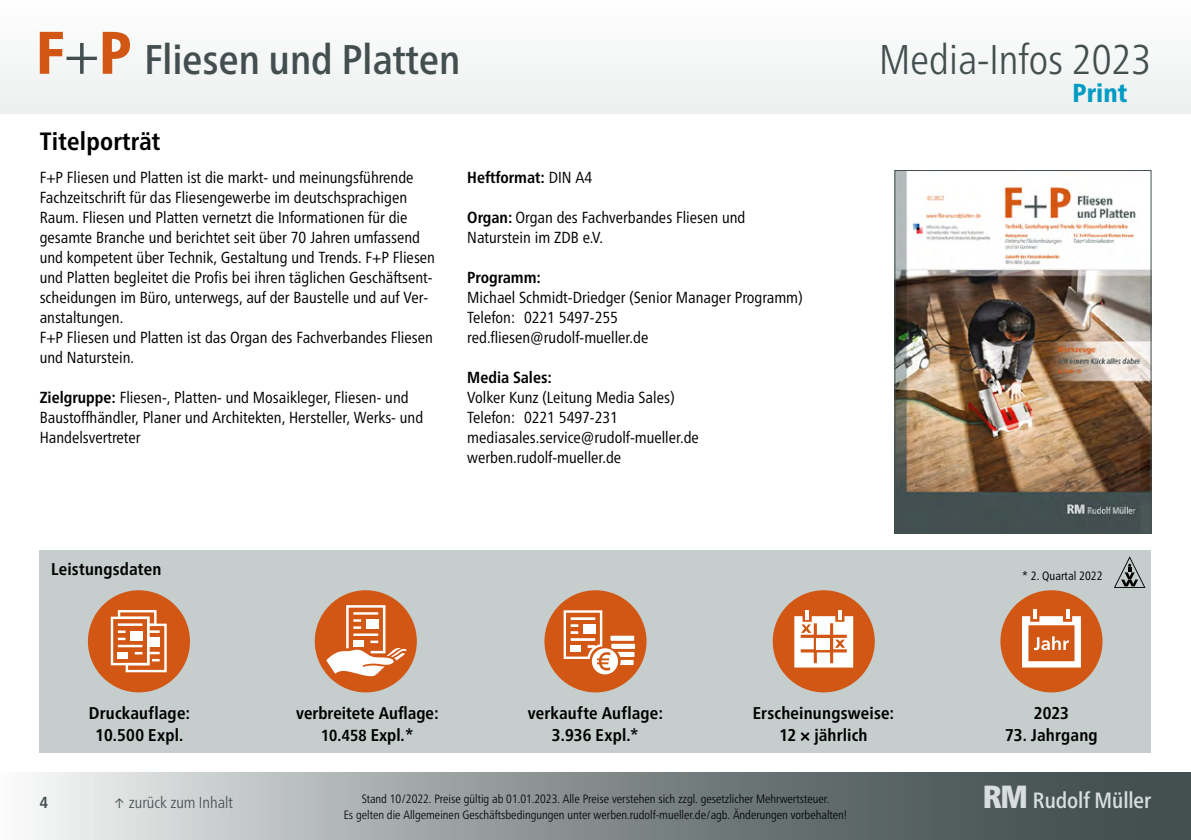
<style>
.page{position:relative;width:1191px;height:840px;background:#fff}
.page>*{position:absolute;margin:0;border:0;box-sizing:border-box;transform-origin:0 0}
.t1{font:500 condensed 41.4px "Frutiger Neue LT Pro";color:#434f4f}
.t2{font:300 condensed 41.4px "Frutiger Neue LT Pro";color:#434f4f}
.t3{font:800 condensed 26px "Frutiger Neue LT Pro";color:#009cc4}
.t4{font:700 condensed 25px "Frutiger Neue LT Pro";letter-spacing:.01em;color:#000}
.t5{font:500 condensed 22px "Frutiger Neue LT Pro";letter-spacing:-.005em;color:#d8ddde}
.t6{font:700 condensed 17px/22.6px "Frutiger Neue LT Pro";letter-spacing:.01em;color:#000;text-align:center}
.t7{font:condensed 16px/20px "Frutiger Neue LT Pro";color:#000}
.t8{font:700 condensed 16px "Frutiger Neue LT Pro";color:#000}
.t9{font:300 condensed 16px "Frutiger Neue LT Pro";color:#434f4f}
.t10{font:700 condensed 16px "Frutiger Neue LT Pro";color:#434f4f}
.t11{font:300 condensed 12px/16px "Frutiger Neue LT Pro";color:#000;text-align:center}
.t12{font:condensed 12px "Frutiger Neue LT Pro";color:#000}
.s1{font-weight:800;font-size:60px;color:#d25714}
.s2{font-weight:300;font-size:60px}
.s3{font-weight:700}
.s4{font-weight:400}
.s5{font-size:17px}
.s6{font-weight:900;font-size:32px}
</style>
<div class="page">
<div style="left:0;top:0;width:1191px;height:113px;background:#f6f7f7"></div>
<svg style="left:33px;top:772px;width:1158px;height:67px;background:#889090"></svg>
<img style="left:896px;top:172px;width:253px;height:359px">
<div style="left:894px;top:170px;width:257px;height:363px;border:1px solid #434f4f"></div>
<div style="left:40px;top:550px;width:1111px;height:202px;background:#c5cdcd"></div>
<svg style="left:1114px;top:556px;width:31px;height:31px"></svg>
<div style="left:88px;top:590px;width:102px;height:102px;background:#d25714;border-radius:50%"></div>
<svg style="left:111px;top:610px;width:56px;height:62px"></svg>
<div style="left:118px;top:651px;width:10px;height:7px;background:#fff"></div>
<div style="left:130px;top:630px;width:13px;height:10px;background:#fff"></div>
<div style="left:544px;top:590px;width:102px;height:102px;background:#d25714;border-radius:50%"></div>
<svg style="left:563px;top:610px;width:72px;height:64px"></svg>
<div style="left:1000px;top:590px;width:102px;height:102px;background:#d25714;border-radius:50%"></div>
<svg style="left:1022px;top:609px;width:59px;height:58px"></svg>
<div style="left:772px;top:590px;width:102px;height:102px;background:#d25714;border-radius:50%"></div>
<svg style="left:794px;top:610px;width:59px;height:57px"></svg>
<div style="left:315px;top:590px;width:102px;height:102px;background:#d25714;border-radius:50%"></div>
<svg style="left:326px;top:603px;width:81px;height:73px"></svg>
<h1 class="t1" style="left:36px;top:35px;width:426px"><span class="s1">F</span><span class="s2">+</span><span class="s1">P</span> Fliesen und Platten</h1>
<h3 class="t4" style="left:40px;top:126px;width:122px">Titelporträt</h3>
<p class="t7" style="left:40px;top:167px;width:397px">F+P Fliesen und Platten ist die markt- und meinungsführende Fachzeitschrift für das Fliesengewerbe im deutschsprachigen Raum. Fliesen und Platten vernetzt die Informationen für die gesamte Branche und berichtet seit über 70 Jahren umfassend und kompetent über Technik, Gestaltung und Trends. F+P Fliesen und Platten begleitet die Profis bei ihren täglichen Geschäftsent&shy;scheidungen im Büro, unterwegs, auf der Baustelle und auf Ver&shy;anstaltungen.<br>F+P Fliesen und Platten ist das Organ des Fachverbandes Fliesen und Naturstein.</p>
<p class="t7" style="left:40px;top:387px;width:385px"><span class="s3">Zielgruppe:</span> Fliesen-, Platten- und Mosaikleger, Fliesen- und<br>Baustoffhändler, Planer und Architekten, Hersteller, Werks- und<br>Handelsvertreter</p>
<p class="t8" style="left:467px;top:167px;width:126px">Heftformat: <span class="s4">DIN A4</span></p>
<p class="t7" style="left:467px;top:207px;width:280px"><span class="s3">Organ:</span> Organ des Fachverbandes Fliesen und<br>Naturstein im ZDB e.V.</p>
<p class="t8" style="left:467px;top:267px;width:75px">Programm:</p>
<p class="t7" style="left:467px;top:287px;width:337px">Michael Schmidt-Driedger (Senior Manager Programm)<br>Telefon: 0221 5497-255 red.fliesen@rudolf-mueller.de</p>
<p class="t8" style="left:467px;top:367px;width:86px">Media Sales:</p>
<p class="t7" style="left:467px;top:387px;width:233px">Volker Kunz (Leitung Media Sales)<br>Telefon: 0221 5497-231 mediasales.service@rudolf-mueller.de werben.rudolf-mueller.de</p>
<p class="t6" style="left:51px;top:557px;width:112px">Leistungsdaten</p>
<h1 class="t2" style="left:879px;top:35px;width:273px">Media-Infos 2023</h1>
<h2 class="t3" style="left:1072px;top:78px;width:56px">Print</h2>
<p class="t12" style="left:1022px;top:568px;width:82px">* 2. Quartal 2022</p>
<p class="t6" style="left:89px;top:700px;width:103px">Druckauflage:<br>10.500 Expl.</p>
<p class="t6" style="left:752px;top:700px;width:143px">Erscheinungsweise:<br>12 × jährlich</p>
<p class="t6" style="left:1034px;top:700px;width:37px">2023</p>
<p class="t6" style="left:296px;top:701px;width:144px">verbreitete Auflage:</p>
<p class="t8" style="left:321px;top:725px;width:94px">10.458 <span class="s5">Expl.*</span></p>
<p class="t6" style="left:528px;top:701px;width:137px">verkaufte Auflage:<br>3.936 Expl.*</p>
<p class="t6" style="left:1005px;top:723px;width:94px">73. Jahrgang</p>
<p class="t10" style="left:40px;top:792px;width:10px">4</p>
<h3 class="t5" style="left:982px;top:786px;width:170px"><span class="s6">RM</span> Rudolf Müller</h3>
<p class="t9" style="left:113px;top:792px;width:121px">↑ zurück zum Inhalt</p>
<p class="t11" style="left:344px;top:789px;width:505px">Stand 10/2022. Preise gültig ab 01.01.2023. Alle Preise verstehen sich zzgl. gesetzlicher Mehrwertsteuer.<br>Es gelten die Allgemeinen Geschäftsbedingungen unter werben.rudolf-mueller.de/agb. Änderungen vorbehalten!</p>
</div>
